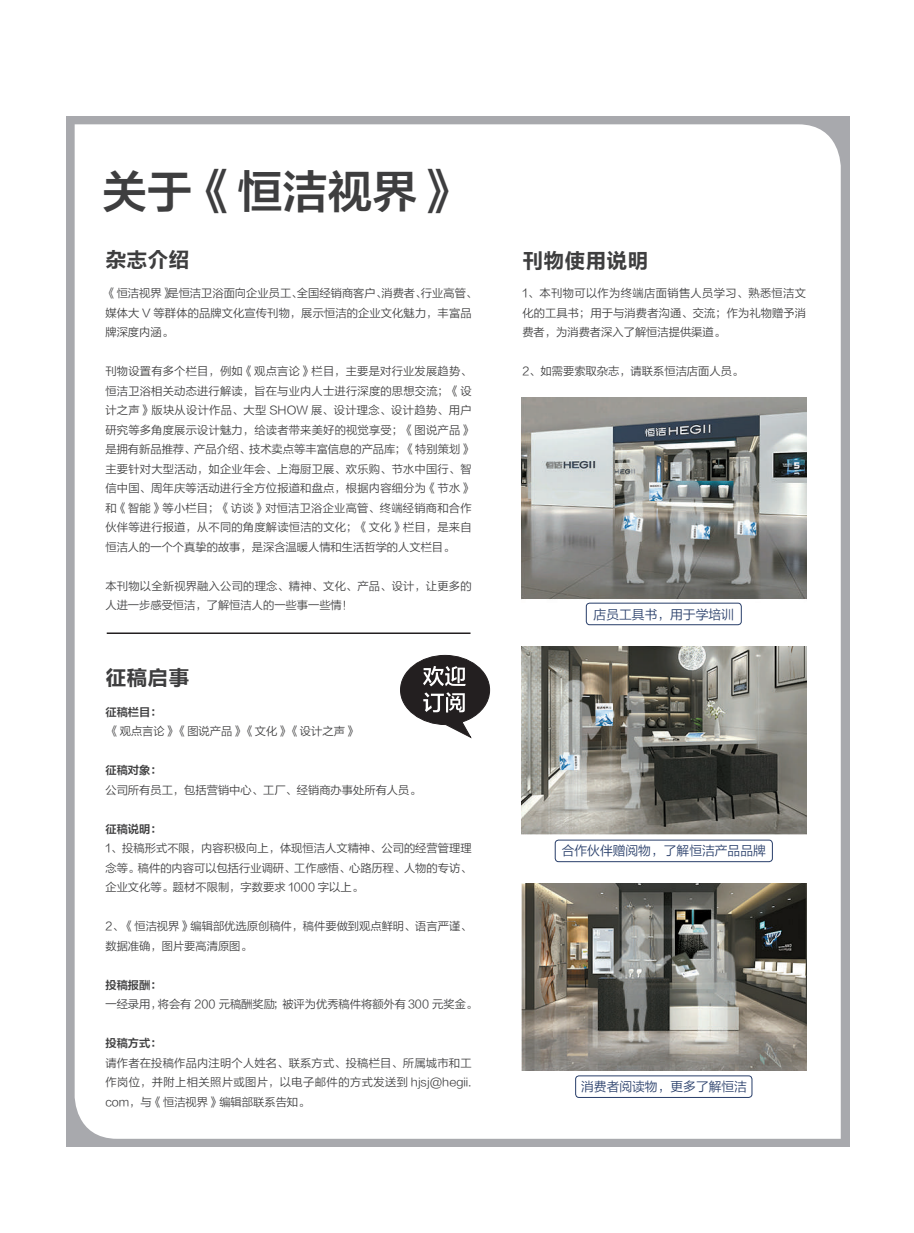
<style>
.page{position:relative;width:914px;height:1233px;background:#fff}
.page>*{position:absolute;margin:0;border:0;box-sizing:border-box;transform-origin:0 0}
.t1{font:45px "FZLTZCHJW GB1 0";color:#3e3e3f}
.t2{font:21px "FZLTCHJW GB1 0";color:#3e3e3f}
.t3{font:12.75px "FZLTXIHJW GB1 0";color:#273d69}
.t4{font:11.25px/19.5px "FZLTXIHJW GB1 0";color:#3e3e3f;text-align:justify}
.t5{font:11.25px/19.5px "FZLTXIHJW GB1 0";letter-spacing:.02em;color:#3e3e3f}
.t6{font:11.25px "FZLTZCHJW GB1 0";color:#3e3e3f}
</style>
<div class="page">
<div style="left:66px;top:116px;width:782px;height:1030px;background:#a8a9ad"></div>
<div style="left:75px;top:124px;width:765px;height:1014px;background:#fff"></div>
<hr style="left:107px;top:632px;width:363px;height:2px;background:#231f20">
<img style="left:521px;top:397px;width:284px;height:205px">
<img style="left:521px;top:646px;width:284px;height:188px">
<img style="left:521px;top:883px;width:284px;height:187px">
<svg style="left:400px;top:655px;width:90px;height:83px;background:#7d7b7b"></svg>
<div style="left:585px;top:602px;width:156px;height:23px;border:1px solid #273d69;border-radius:3px"></div>
<div style="left:554px;top:839px;width:218px;height:23px;border:1px solid #273d69;border-radius:3px"></div>
<div style="left:575px;top:1075px;width:177px;height:22px;border:1px solid #273d69;border-radius:3px"></div>
<h1 class="t1" style="left:102px;top:167px;width:361px">关于《恒洁视界》</h1>
<h2 class="t2" style="left:105px;top:248px;width:85px">杂志介绍</h2>
<p class="t4" style="left:105px;top:284px;width:373px;text-align:left">《恒洁视界》是恒洁卫浴面向企业员工、全国经销商客户、消费者、行业高管、媒体大 V 等群体的品牌文化宣传刊物，展示恒洁的企业文化魅力，丰富品牌深度内涵。</p>
<p class="t4" style="left:105px;top:362px;width:367px">刊物设置有多个栏目，例如《观点言论》栏目，主要是对行业发展趋势、恒洁卫浴相关动态进行解读，旨在与业内人士进行深度的思想交流；《设计之声》版块从设计作品、大型 SHOW 展、设计理念、设计趋势、用户研究等多角度展示设计魅力，给读者带来美好的视觉享受；《图说产品》是拥有新品推荐、产品介绍、技术卖点等丰富信息的产品库；《特别策划》主要针对大型活动，如企业年会、上海厨卫展、欢乐购、节水中国行、智信中国、周年庆等活动进行全方位报道和盘点，根据内容细分为《节水》和《智能》等小栏目；《访谈》对恒洁卫浴企业高管、终端经销商和合作伙伴等进行报道，从不同的角度解读恒洁的文化；《文化》栏目，是来自恒洁人的一个个真挚的故事，是深含温暖人情和生活哲学的人文栏目。</p>
<p class="t5" style="left:105px;top:576px;width:367px">本刊物以全新视界融入公司的理念、精神、文化、产品、设计，让更多的人进一步感受恒洁，了解恒洁人的一些事一些情！</p>
<h2 class="t2" style="left:105px;top:666px;width:85px">征稿启事</h2>
<p class="t6" style="left:105px;top:705px;width:58px">征稿栏目：</p>
<p class="t4" style="left:108px;top:722px;width:249px">《观点言论》《图说产品》《文化》《设计之声》</p>
<p class="t6" style="left:105px;top:764px;width:58px">征稿对象：</p>
<p class="t4" style="left:105px;top:780px;width:317px">公司所有员工，包括营销中心、工厂、经销商办事处所有人员。</p>
<p class="t6" style="left:105px;top:822px;width:58px">征稿说明：</p>
<p class="t4" style="left:105px;top:839px;width:367px">1、投稿形式不限，内容积极向上，体现恒洁人文精神、公司的经营管理理念等。稿件的内容可以包括行业调研、工作感悟、心路历程、人物的专访、企业文化等。题材不限制，字数要求 1000 字以上。</p>
<p class="t4" style="left:105px;top:917px;width:367px">2、《恒洁视界》编辑部优选原创稿件，稿件要做到观点鲜明、语言严谨、数据准确，图片要高清原图。</p>
<p class="t6" style="left:105px;top:978px;width:58px">投稿报酬：</p>
<p class="t4" style="left:105px;top:995px;width:373px">一经录用，将会有 200 元稿酬奖励；被评为优秀稿件将额外有 300 元奖金。</p>
<p class="t6" style="left:105px;top:1037px;width:58px">投稿方式：</p>
<p class="t4" style="left:105px;top:1053px;width:367px">请作者在投稿作品内注明个人姓名、联系方式、投稿栏目、所属城市和工作岗位，并附上相关照片或图片，以电子邮件的方式发送到 hjsj@hegii. com，与《恒洁视界》编辑部联系告知。</p>
<h2 class="t2" style="left:522px;top:250px;width:127px">刊物使用说明</h2>
<p class="t4" style="left:522px;top:284px;width:285px">1、本刊物可以作为终端店面销售人员学习、熟悉恒洁文化的工具书；用于与消费者沟通、交流；作为礼物赠予消费者，为消费者深入了解恒洁提供渠道。</p>
<p class="t4" style="left:522px;top:362px;width:222px">2、如需要索取杂志，请联系恒洁店面人员。</p>
<p class="t3" style="left:593px;top:607px;width:142px">店员工具书，用于学培训</p>
<p class="t3" style="left:561px;top:844px;width:205px">合作伙伴赠阅物，了解恒洁产品品牌</p>
<p class="t3" style="left:581px;top:1079px;width:167px">消费者阅读物，更多了解恒洁</p>
</div>
